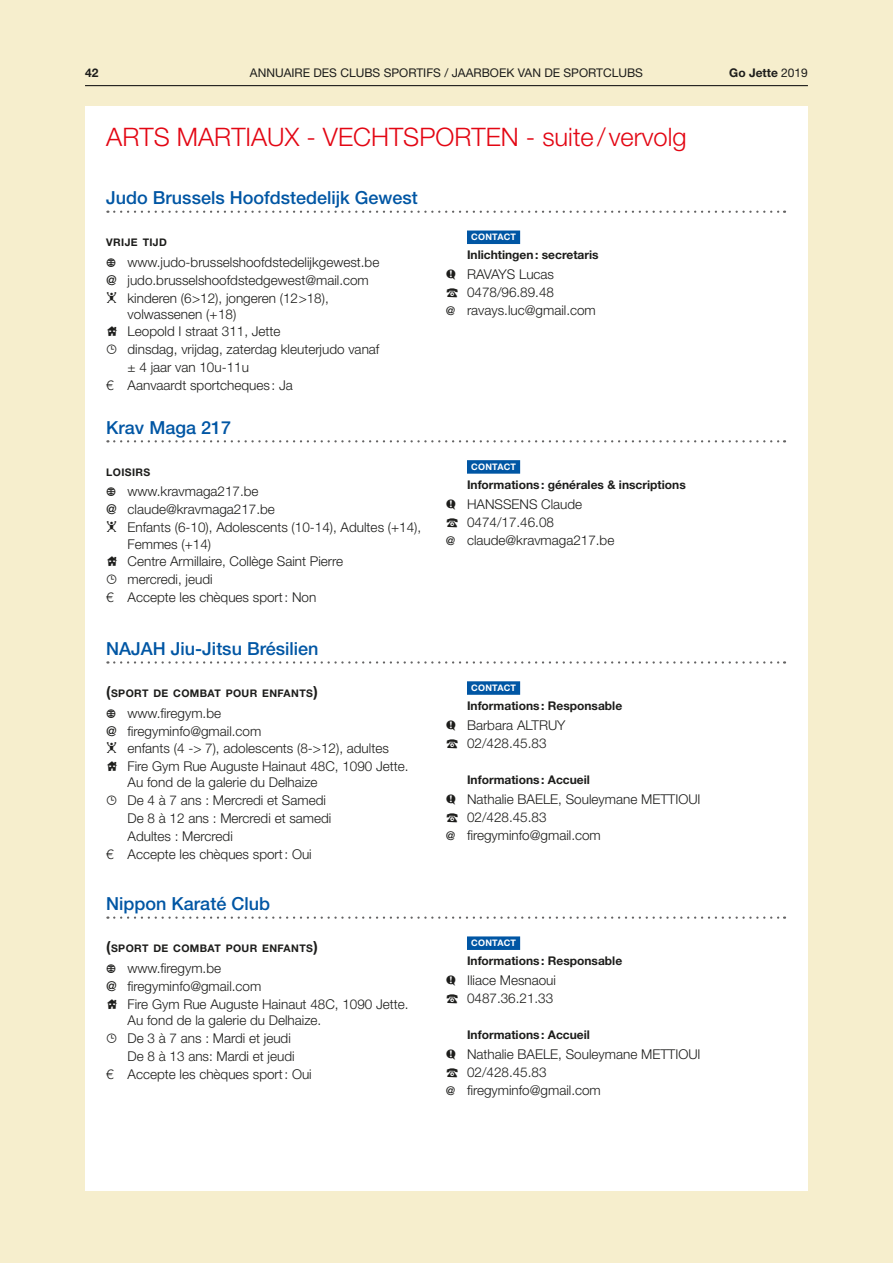
<style>
.page{position:relative;width:893px;height:1263px;background:#f6eecd}
.page>*{position:absolute;margin:0;border:0;box-sizing:border-box;transform-origin:0 0}
.t1{font:300 25.5px "Helvetica Neue LT Std";color:#e30613}
.t2{font:500 18px "Helvetica Neue LT Std";color:#0056a4}
.t3{font:300 13.5px/18px "Helvetica Neue LT Std";color:#1d1d1b}
.t4{font:700 12px "Helvetica Neue LT Std";color:#1d1d1b}
.t5{font:12px "Helvetica Neue LT Std";color:#1d1d1b}
.t6{font:700 10.5px "Helvetica Neue LT Std";letter-spacing:.035em;color:#1d1d1b}
.t7{font:700 9px "Helvetica Neue LT Std";letter-spacing:.025em;color:#fff}
.s1{font-weight:400}
.s2{font-weight:500}
.s3{font-size:15px}
.s4{font-weight:500;font-size:12px}
</style>
<div class="page">
<hr style="left:85px;top:85px;width:723px;height:1px;background:#1d1d1b">
<div style="left:85px;top:106px;width:723px;height:1085px;background:#fff"></div>
<svg style="left:114px;top:211px;width:671px;height:2px"></svg>
<div style="left:467px;top:231px;width:53px;height:13px;background:#0056a4"></div>
<svg style="left:114px;top:440px;width:671px;height:2px"></svg>
<div style="left:467px;top:460px;width:53px;height:14px;background:#0056a4"></div>
<svg style="left:114px;top:661px;width:671px;height:3px"></svg>
<div style="left:467px;top:681px;width:53px;height:14px;background:#0056a4"></div>
<svg style="left:114px;top:916px;width:671px;height:3px"></svg>
<div style="left:467px;top:936px;width:53px;height:14px;background:#0056a4"></div>
<p class="t4" style="left:85px;top:65px;width:15px">42</p>
<p class="t5" style="left:250px;top:65px;width:395px">ANNUAIRE DES CLUBS SPORTIFS / JAARBOEK VAN DE SPORTCLUBS</p>
<p class="t4" style="left:729px;top:65px;width:80px">Go Jette <span class="s1">2019</span></p>
<h1 class="t1" style="left:106px;top:121px;width:582px">ARTS MARTIAUX - VECHTSPORTEN - suite/ vervolg</h1>
<h2 class="t2" style="left:106px;top:187px;width:313px">Judo Brussels Hoofdstedelijk Gewest</h2>
<p class="t6" style="left:106px;top:236px;width:62px">VRIJE TIJD</p>
<p class="t3" style="left:128px;top:253px;width:253px">www.judo-brusselshoofdstedelijkgewest.be</p>
<p class="t3" style="left:106px;top:271px;width:264px"><span class="s2">@</span> judo.brusselshoofdstedgewest@mail.com</p>
<p class="t3" style="left:128px;top:289px;width:203px">kinderen (6&gt;12), jongeren (12&gt;18),</p>
<p class="t3" style="left:128px;top:305px;width:110px">volwassenen (+18)</p>
<p class="t3" style="left:128px;top:322px;width:155px">Leopold I straat 311, Jette</p>
<p class="t3" style="left:128px;top:340px;width:253px">dinsdag, vrijdag, zaterdag kleuterjudo vanaf</p>
<p class="t3" style="left:128px;top:358px;width:123px">± 4 jaar van 10u-11u</p>
<p class="t3" style="left:106px;top:376px;width:188px">€ Aanvaardt sportcheques : Ja</p>
<h2 class="t2" style="left:106px;top:417px;width:126px">Krav Maga 217</h2>
<p class="t6" style="left:106px;top:465px;width:46px">LOISIRS</p>
<p class="t3" style="left:128px;top:482px;width:133px">www.kravmaga217.be</p>
<p class="t3" style="left:106px;top:500px;width:170px"><span class="s2">@</span> claude@kravmaga217.be</p>
<p class="t3" style="left:128px;top:518px;width:295px">Enfants (6-10), Adolescents (10-14), Adultes (+14),</p>
<p class="t3" style="left:128px;top:535px;width:85px">Femmes (+14)</p>
<p class="t3" style="left:128px;top:552px;width:217px">Centre Armillaire, Collège Saint Pierre</p>
<p class="t3" style="left:128px;top:570px;width:87px">mercredi, jeudi</p>
<p class="t3" style="left:106px;top:588px;width:212px">€ Accepte les chèques sport: Non</p>
<h2 class="t2" style="left:106px;top:638px;width:214px">NAJAH Jiu-Jitsu Brésilien</h2>
<p class="t6" style="left:106px;top:687px;width:213px"><span class="s3">(</span>SPORT DE COMBAT POUR ENFANTS<span class="s3">)</span></p>
<p class="t3" style="left:128px;top:703px;width:95px">www.firegym.be</p>
<p class="t3" style="left:106px;top:721px;width:157px"><span class="s2">@</span> firegyminfo@gmail.com</p>
<p class="t3" style="left:128px;top:739px;width:263px">enfants (4 -&gt; 7), adolescents (8-&gt;12), adultes</p>
<p class="t3" style="left:128px;top:757px;width:283px">Fire Gym Rue Auguste Hainaut 48C, 1090 Jette.</p>
<p class="t3" style="left:128px;top:773px;width:192px">Au fond de la galerie du Delhaize</p>
<p class="t3" style="left:128px;top:791px;width:200px">De 4 à 7 ans : Mercredi et Samedi</p>
<p class="t3" style="left:128px;top:809px;width:205px">De 8 à 12 ans : Mercredi et samedi</p>
<p class="t3" style="left:128px;top:827px;width:107px">Adultes : Mercredi</p>
<p class="t3" style="left:106px;top:845px;width:207px">€ Accepte les chèques sport: Oui</p>
<h2 class="t2" style="left:106px;top:893px;width:165px">Nippon Karaté Club</h2>
<p class="t6" style="left:106px;top:942px;width:213px"><span class="s3">(</span>SPORT DE COMBAT POUR ENFANTS<span class="s3">)</span></p>
<p class="t3" style="left:128px;top:959px;width:95px">www.firegym.be</p>
<p class="t3" style="left:106px;top:977px;width:157px"><span class="s2">@</span> firegyminfo@gmail.com</p>
<p class="t3" style="left:128px;top:994px;width:283px">Fire Gym Rue Auguste Hainaut 48C, 1090 Jette.</p>
<p class="t3" style="left:128px;top:1011px;width:195px">Au fond de la galerie du Delhaize.</p>
<p class="t3" style="left:128px;top:1029px;width:165px">De 3 à 7 ans : Mardi et jeudi</p>
<p class="t3" style="left:128px;top:1047px;width:169px">De 8 à 13 ans: Mardi et jeudi</p>
<p class="t3" style="left:106px;top:1065px;width:207px">€ Accepte les chèques sport: Oui</p>
<p class="t7" style="left:471px;top:232px;width:46px">CONTACT</p>
<p class="t4" style="left:467px;top:247px;width:133px">Inlichtingen: secretaris</p>
<p class="t3" style="left:467px;top:265px;width:89px">RAVAYS Lucas</p>
<p class="t3" style="left:446px;top:283px;width:152px">★ 0478/96.89.48<br><span class="s4">@</span> ravays.luc@gmail.com</p>
<p class="t7" style="left:471px;top:461px;width:46px">CONTACT</p>
<p class="t4" style="left:467px;top:477px;width:220px">Informations: générales &amp; inscriptions</p>
<p class="t3" style="left:467px;top:495px;width:117px">HANSSENS Claude</p>
<p class="t3" style="left:446px;top:513px;width:170px">★ 0474/17.46.08<br><span class="s4">@</span> claude@kravmaga217.be</p>
<p class="t7" style="left:471px;top:682px;width:46px">CONTACT</p>
<p class="t4" style="left:467px;top:698px;width:157px">Informations: Responsable</p>
<p class="t3" style="left:467px;top:716px;width:100px">Barbara ALTRUY</p>
<p class="t3" style="left:446px;top:734px;width:102px">★ 02/428.45.83</p>
<p class="t4" style="left:467px;top:772px;width:124px">Informations: Accueil</p>
<p class="t3" style="left:467px;top:790px;width:235px">Nathalie BAELE, Souleymane METTIOUI</p>
<p class="t3" style="left:446px;top:808px;width:157px">★ 02/428.45.83<br><span class="s4">@</span> firegyminfo@gmail.com</p>
<p class="t7" style="left:471px;top:937px;width:46px">CONTACT</p>
<p class="t4" style="left:467px;top:953px;width:157px">Informations: Responsable</p>
<p class="t3" style="left:467px;top:971px;width:91px">Iliace Mesnaoui</p>
<p class="t3" style="left:446px;top:989px;width:109px">★ 0487.36.21.33</p>
<p class="t4" style="left:467px;top:1027px;width:124px">Informations: Accueil</p>
<p class="t3" style="left:467px;top:1045px;width:235px">Nathalie BAELE, Souleymane METTIOUI</p>
<p class="t3" style="left:446px;top:1063px;width:157px">★ 02/428.45.83<br><span class="s4">@</span> firegyminfo@gmail.com</p>
</div>
